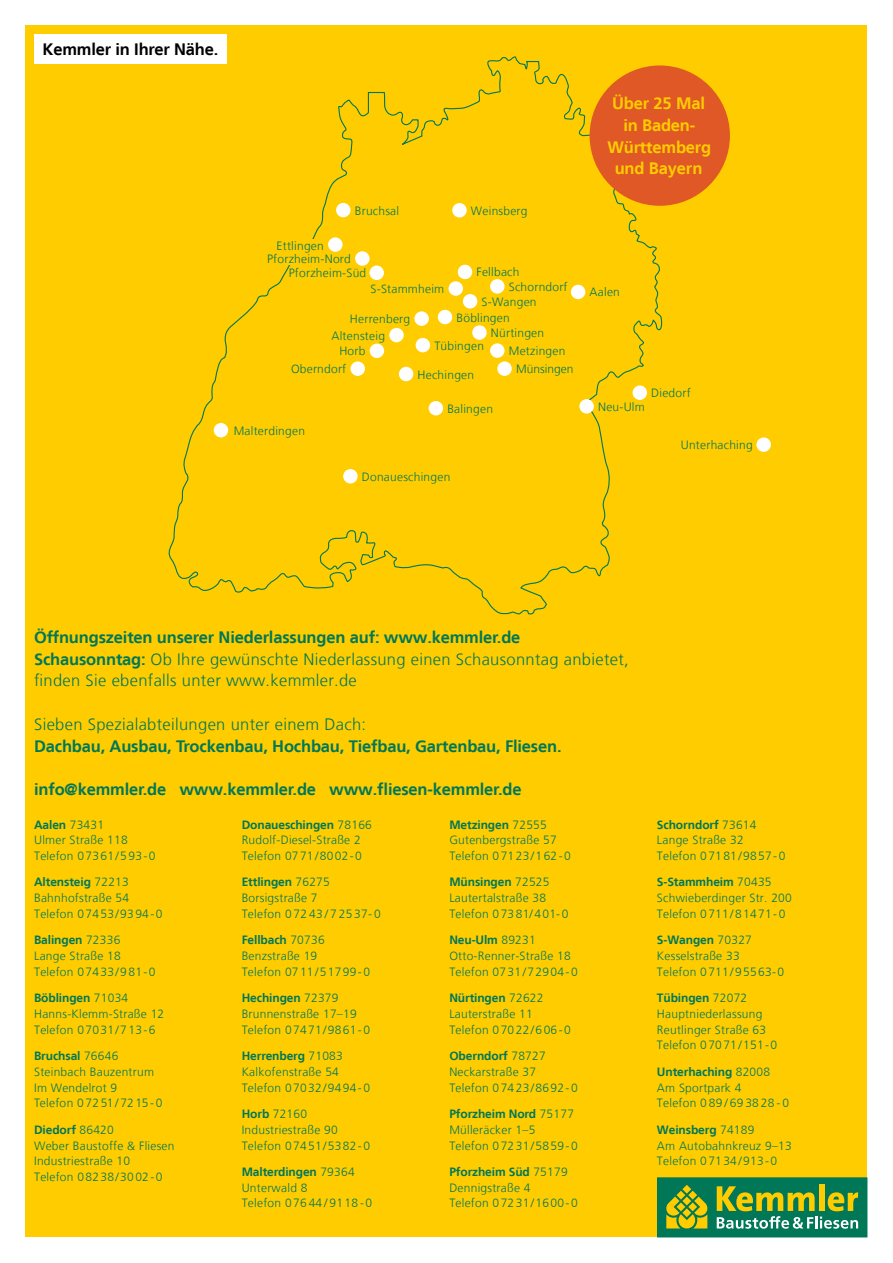
<style>
.page{position:relative;width:893px;height:1263px;background:#fff}
.page>*{position:absolute;margin:0;border:0;box-sizing:border-box;transform-origin:0 0}
.light___20em__11pt{font:300 16.5px/21.8px "Frutiger LT";letter-spacing:.02em;color:#007757}
.bold__-10em__11pt{font:700 16.5px "Frutiger LT";letter-spacing:-.01em;color:#007757}
.light___20em__11pt-2{font:700 16.5px "Frutiger LT";letter-spacing:-.01em;color:#007757}
.Button-Text{font:700 16.5px/21.8px "Frutiger LT";letter-spacing:-.01em;color:#fc0;text-align:center}
.In_Ihrer_Nähe{font:700 16.5px "Frutiger LT";letter-spacing:-.01em;color:#000}
.t1{font:300 12px/15.8px "Frutiger LT";letter-spacing:.02em;color:#007757}
.t2{font:300 12px "Frutiger LT";color:#007757}
.s1{font-weight:700}
</style>
<div class="page">
<div style="left:26px;top:26px;width:841px;height:1211px;background:#fc0"></div>
<div style="left:657px;top:1177px;width:210px;height:60px;background:#007757"></div>
<svg style="left:666px;top:1185px;width:42px;height:44px"></svg>
<div style="left:819px;top:1185px;width:5px;height:26px;background:#fc0"></div>
<svg style="left:717px;top:1186px;width:141px;height:43px"></svg>
<div style="left:34px;top:34px;width:193px;height:29px;background:#fff"></div>
<svg style="left:168px;top:56px;width:495px;height:559px"></svg>
<div style="left:350px;top:361px;width:15px;height:15px;background:#fff;border-radius:50%"></div>
<div style="left:370px;top:344px;width:14px;height:14px;background:#fff;border-radius:50%"></div>
<div style="left:399px;top:367px;width:14px;height:14px;background:#fff;border-radius:50%"></div>
<div style="left:416px;top:338px;width:14px;height:14px;background:#fff;border-radius:50%"></div>
<div style="left:429px;top:401px;width:14px;height:14px;background:#fff;border-radius:50%"></div>
<div style="left:343px;top:469px;width:15px;height:14px;background:#fff;border-radius:50%"></div>
<div style="left:389px;top:328px;width:15px;height:14px;background:#fff;border-radius:50%"></div>
<div style="left:369px;top:266px;width:15px;height:14px;background:#fff;border-radius:50%"></div>
<div style="left:355px;top:251px;width:15px;height:15px;background:#fff;border-radius:50%"></div>
<div style="left:328px;top:237px;width:15px;height:15px;background:#fff;border-radius:50%"></div>
<div style="left:336px;top:203px;width:14px;height:14px;background:#fff;border-radius:50%"></div>
<div style="left:214px;top:423px;width:14px;height:14px;background:#fff;border-radius:50%"></div>
<div style="left:414px;top:311px;width:15px;height:15px;background:#fff;border-radius:50%"></div>
<div style="left:438px;top:310px;width:14px;height:14px;background:#fff;border-radius:50%"></div>
<div style="left:472px;top:325px;width:15px;height:15px;background:#fff;border-radius:50%"></div>
<div style="left:490px;top:343px;width:15px;height:15px;background:#fff;border-radius:50%"></div>
<div style="left:497px;top:361px;width:15px;height:15px;background:#fff;border-radius:50%"></div>
<div style="left:579px;top:399px;width:15px;height:15px;background:#fff;border-radius:50%"></div>
<div style="left:633px;top:385px;width:14px;height:15px;background:#fff;border-radius:50%"></div>
<div style="left:756px;top:437px;width:15px;height:15px;background:#fff;border-radius:50%"></div>
<div style="left:571px;top:285px;width:14px;height:14px;background:#fff;border-radius:50%"></div>
<div style="left:463px;top:294px;width:14px;height:14px;background:#fff;border-radius:50%"></div>
<div style="left:448px;top:281px;width:15px;height:15px;background:#fff;border-radius:50%"></div>
<div style="left:458px;top:265px;width:14px;height:14px;background:#fff;border-radius:50%"></div>
<div style="left:452px;top:203px;width:15px;height:14px;background:#fff;border-radius:50%"></div>
<div style="left:490px;top:279px;width:15px;height:15px;background:#fff;border-radius:50%"></div>
<div style="left:267px;top:252px;width:84px;height:13px;background:#fc0"></div>
<div style="left:240px;top:239px;width:84px;height:13px;background:#fc0"></div>
<div style="left:355px;top:204px;width:84px;height:12px;background:#fc0"></div>
<div style="left:234px;top:424px;width:83px;height:13px;background:#fc0"></div>
<div style="left:590px;top:65px;width:140px;height:141px;background:#df5826;border-radius:50%"></div>
<p class="In_Ihrer_Nähe" style="left:43px;top:39px;width:177px">Kemmler in Ihrer Nähe.</p>
<p class="t1" style="left:355px;top:203px;width:46px">Bruchsal</p>
<p class="t1" style="left:277px;top:238px;width:49px">Ettlingen</p>
<p class="t1" style="left:267px;top:251px;width:85px">Pforzheim-Nord</p>
<p class="t1" style="left:289px;top:265px;width:79px">Pforzheim-Süd</p>
<p class="t1" style="left:471px;top:203px;width:58px">Weinsberg</p>
<p class="t1" style="left:476px;top:265px;width:45px">Fellbach</p>
<p class="t1" style="left:509px;top:279px;width:60px">Schorndorf</p>
<p class="t1" style="left:371px;top:281px;width:75px">S-Stammheim</p>
<p class="t1" style="left:350px;top:311px;width:62px">Herrenberg</p>
<p class="t1" style="left:331px;top:328px;width:55px">Altensteig</p>
<p class="t1" style="left:339px;top:343px;width:28px">Horb</p>
<p class="t1" style="left:291px;top:361px;width:57px">Oberndorf</p>
<p class="t1" style="left:418px;top:367px;width:58px">Hechingen</p>
<p class="t1" style="left:447px;top:401px;width:47px">Balingen</p>
<p class="t1" style="left:482px;top:294px;width:57px">S-Wangen</p>
<p class="t1" style="left:456px;top:310px;width:55px">Böblingen</p>
<p class="t1" style="left:491px;top:325px;width:55px">Nürtingen</p>
<p class="t1" style="left:509px;top:343px;width:58px">Metzingen</p>
<p class="t2" style="left:516px;top:362px;width:59px">Münsingen</p>
<p class="t1" style="left:434px;top:338px;width:51px">Tübingen</p>
<p class="t1" style="left:234px;top:423px;width:73px">Malterdingen</p>
<p class="t1" style="left:362px;top:469px;width:90px">Donaueschingen</p>
<p class="Button-Text" style="left:607px;top:93px;width:105px">Über 25 Mal in Baden-<br>Württemberg und Bayern</p>
<p class="t1" style="left:590px;top:285px;width:32px">Aalen</p>
<p class="t1" style="left:598px;top:399px;width:48px">Neu-Ulm</p>
<p class="t1" style="left:651px;top:385px;width:41px">Diedorf</p>
<p class="t1" style="left:681px;top:437px;width:73px">Unterhaching</p>
<p class="light___20em__11pt-2" style="left:34px;top:627px;width:488px">Öffnungszeiten unserer Niederlassungen auf: www.kemmler.de</p>
<p class="light___20em__11pt" style="left:34px;top:648px;width:596px"><span class="s1">Schausonntag:</span> Ob Ihre gewünschte Niederlassung einen Schausonntag anbietet, finden Sie ebenfalls unter www.kemmler.de</p>
<p class="light___20em__11pt" style="left:34px;top:714px;width:333px">Sieben Spezialabteilungen unter einem Dach:</p>
<p class="bold__-10em__11pt" style="left:34px;top:736px;width:529px">Dachbau, Ausbau, Trockenbau, Hochbau, Tiefbau, Gartenbau, Fliesen.</p>
<p class="bold__-10em__11pt" style="left:34px;top:780px;width:489px">info@kemmler.de www.kemmler.de www.fliesen-kemmler.de</p>
<p class="t1" style="left:34px;top:817px;width:123px"><span class="s1">Aalen</span> 73431<br>Ulmer Straße 118<br>Telefon 07361/593-0</p>
<p class="t1" style="left:34px;top:875px;width:130px"><span class="s1">Altensteig</span> 72213<br>Bahnhofstraße 54<br>Telefon 07453/9394-0</p>
<p class="t1" style="left:34px;top:932px;width:123px"><span class="s1">Balingen</span> 72336<br>Lange Straße 18<br>Telefon 07433/981-0</p>
<p class="t1" style="left:34px;top:990px;width:132px"><span class="s1">Böblingen</span> 71034<br>Hanns-Klemm-Straße 12<br>Telefon 07031/713-6</p>
<p class="t1" style="left:34px;top:1048px;width:130px"><span class="s1">Bruchsal</span> 76646<br>Steinbach Bauzentrum<br>Im Wendelrot 9<br>Telefon 0 72 51 / 72 15 - 0</p>
<p class="t1" style="left:34px;top:1122px;width:142px"><span class="s1">Diedorf</span> 86420<br>Weber Baustoffe &amp; Fliesen<br>Industriestraße 10<br>Telefon 08238/3002-0</p>
<p class="t1" style="left:242px;top:817px;width:132px"><span class="s1">Donaueschingen</span> 78166<br>Rudolf-Diesel-Straße 2<br>Telefon 0771/8002-0</p>
<p class="t1" style="left:242px;top:875px;width:141px"><span class="s1">Ettlingen</span> 76275<br>Borsigstraße 7<br>Telefon 0 72 43 / 7 25 37- 0</p>
<p class="t1" style="left:242px;top:932px;width:130px"><span class="s1">Fellbach</span> 70736<br>Benzstraße 19<br>Telefon 0711/51799-0</p>
<p class="t1" style="left:242px;top:990px;width:130px"><span class="s1">Hechingen</span> 72379<br>Brunnenstraße 17–19<br>Telefon 07471/9861-0</p>
<p class="t1" style="left:242px;top:1048px;width:130px"><span class="s1">Herrenberg</span> 71083<br>Kalkofenstraße 54<br>Telefon 07032/9494-0</p>
<p class="t1" style="left:242px;top:1106px;width:130px"><span class="s1">Horb</span> 72160<br>Industriestraße 90<br>Telefon 07451/5382-0</p>
<p class="t1" style="left:242px;top:1164px;width:132px"><span class="s1">Malterdingen</span> 79364<br>Unterwald 8<br>Telefon 076 44 / 9118 -0</p>
<p class="t1" style="left:449px;top:817px;width:123px"><span class="s1">Metzingen</span> 72555<br>Gutenbergstraße 57<br>Telefon 07123/162-0</p>
<p class="t1" style="left:449px;top:875px;width:121px"><span class="s1">Münsingen</span> 72525<br>Lautertalstraße 38<br>Telefon 07381/401-0</p>
<p class="t1" style="left:449px;top:932px;width:130px"><span class="s1">Neu-Ulm</span> 89231<br>Otto-Renner-Straße 18<br>Telefon 0731/72904-0</p>
<p class="t1" style="left:449px;top:990px;width:123px"><span class="s1">Nürtingen</span> 72622<br>Lauterstraße 11<br>Telefon 07022/606-0</p>
<p class="t1" style="left:449px;top:1048px;width:130px"><span class="s1">Oberndorf</span> 78727<br>Neckarstraße 37<br>Telefon 07423/8692-0</p>
<p class="t1" style="left:449px;top:1106px;width:130px"><span class="s1">Pforzheim Nord</span> 75177<br>Mülleräcker 1–5<br>Telefon 07231/5859-0</p>
<p class="t1" style="left:449px;top:1164px;width:130px"><span class="s1">Pforzheim Süd</span> 75179<br>Dennigstraße 4<br>Telefon 07231/1600-0</p>
<p class="t1" style="left:657px;top:817px;width:130px"><span class="s1">Schorndorf</span> 73614<br>Lange Straße 32<br>Telefon 07181/9857-0</p>
<p class="t1" style="left:657px;top:875px;width:136px"><span class="s1">S-Stammheim</span> 70435<br>Schwieberdinger Str. 200<br>Telefon 0711/81471-0</p>
<p class="t1" style="left:657px;top:932px;width:129px"><span class="s1">S-Wangen</span> 70327<br>Kesselstraße 33<br>Telefon 0711/95563-0</p>
<p class="t1" style="left:657px;top:990px;width:122px"><span class="s1">Tübingen</span> 72072<br>Hauptniederlassung<br>Reutlinger Straße 63<br>Telefon 07071/151-0</p>
<p class="t1" style="left:657px;top:1064px;width:134px"><span class="s1">Unterhaching</span> 82008<br>Am Sportpark 4<br>Telefon 0 89 / 69 38 28 - 0</p>
<p class="t1" style="left:657px;top:1122px;width:136px"><span class="s1">Weinsberg</span> 74189<br>Am Autobahnkreuz 9–13<br>Telefon 07134/913-0</p>
</div>
